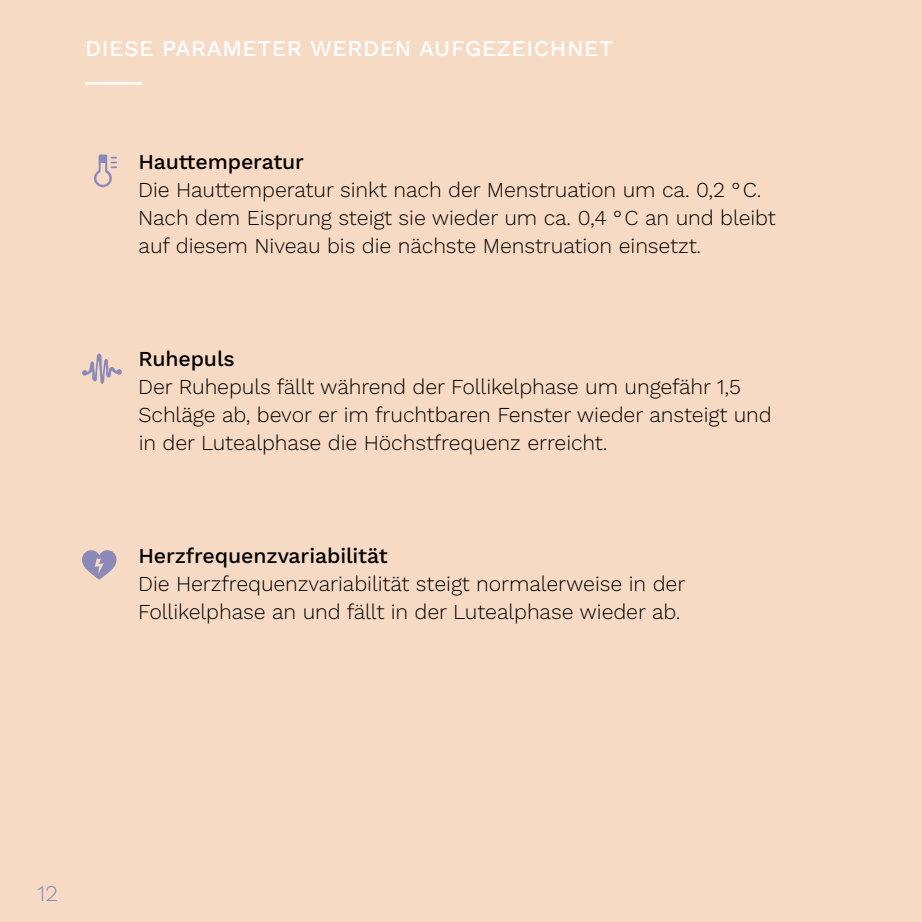
<style>
.page{position:relative;width:922px;height:922px;background:#fff}
.page>*{position:absolute;margin:0;border:0;box-sizing:border-box;transform-origin:0 0}
.t1{font:500 22.5px "Work Sans";letter-spacing:.025em;color:#fff}
.t2{font:300 22.5px "Work Sans";color:#8b88ba}
.t3{font:300 21.25px/28.2px "Work Sans";letter-spacing:-.005em;color:#000}
.t4{font:500 21.25px "Work Sans";letter-spacing:-.005em;color:#000}
</style>
<div class="page">
<div style="left:0;top:0;width:921px;height:921px;background:#f7dac4"></div>
<hr style="left:85px;top:82px;width:57px;height:3px;background:#fff">
<svg style="left:94px;top:154px;width:23px;height:33px"></svg>
<svg style="left:82px;top:550px;width:34px;height:29px"></svg>
<svg style="left:82px;top:353px;width:40px;height:31px"></svg>
<p class="t1" style="left:85px;top:35px;width:529px">DIESE PARAMETER WERDEN AUFGEZEICHNET</p>
<p class="t4" style="left:138px;top:149px;width:167px">Hauttemperatur</p>
<p class="t3" style="left:138px;top:176px;width:639px">Die Hauttemperatur sinkt nach der Menstruation um ca. 0,2 °C.<br>Nach dem Eisprung steigt sie wieder um ca. 0,4 °C an und bleibt auf diesem Niveau bis die nächste Menstruation einsetzt.</p>
<p class="t4" style="left:138px;top:346px;width:98px">Ruhepuls</p>
<p class="t3" style="left:138px;top:373px;width:635px">Der Ruhepuls fällt während der Follikelphase um ungefähr 1,5<br>Schläge ab, bevor er im fruchtbaren Fenster wieder ansteigt und in der Lutealphase die Höchstfrequenz erreicht.</p>
<p class="t4" style="left:138px;top:543px;width:251px">Herzfrequenzvariabilität</p>
<p class="t3" style="left:138px;top:570px;width:548px">Die Herzfrequenzvariabilität steigt normalerweise in der<br>Follikelphase an und fällt in der Lutealphase wieder ab.</p>
<p class="t2" style="left:37px;top:879px;width:22px">12</p>
</div>
